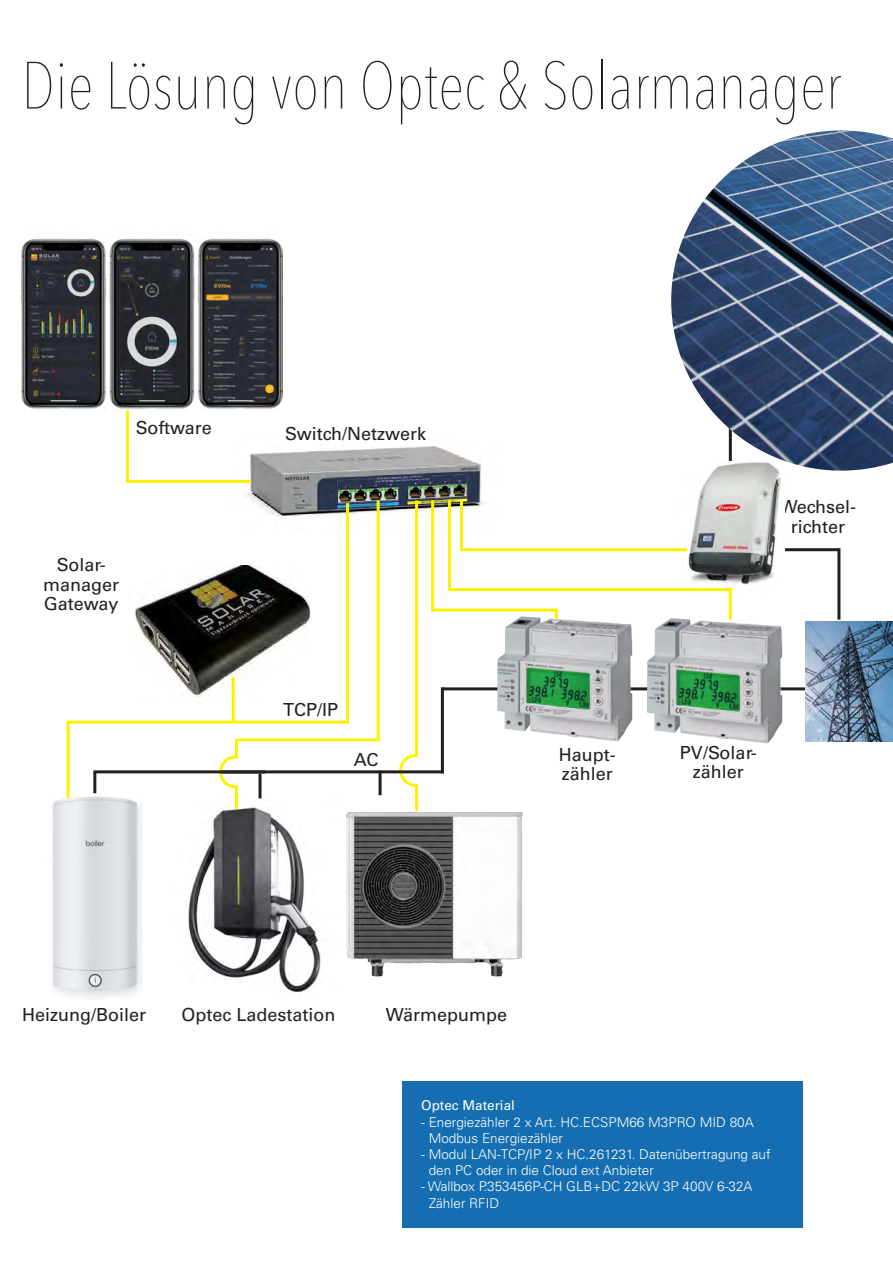
<style>
.page{position:relative;width:893px;height:1263px;background:#fff}
.page>*{position:absolute;margin:0;border:0;box-sizing:border-box;transform-origin:0 0}
.t1{font:200 66px "Avenir Next Condensed";color:#231f20}
.t2{font:18px/19.5px "Univers LT Std";color:#231f20;text-align:center}
.t3{font:300 13.5px/16.2px "Univers LT Std";color:#fff}
.t4{font:13.5px "Univers LT Std";color:#fff}
</style>
<div class="page">
<img style="left:22px;top:238px;width:261px;height:183px">
<hr style="left:442px;top:687px;width:376px;height:3px;background:#231f20">
<img style="left:135px;top:565px;width:174px;height:138px">
<img style="left:246px;top:446px;width:239px;height:87px">
<hr style="left:126px;top:410px;width:3px;height:71px;background:#fff101">
<div style="left:402px;top:1081px;width:400px;height:146px;background:#156eb1"></div>
<img style="left:52px;top:793px;width:90px;height:204px">
<img style="left:188px;top:799px;width:134px;height:193px">
<hr style="left:431px;top:608px;width:125px;height:3px;background:#fff101">
<hr style="left:67px;top:721px;width:282px;height:3px;background:#fff101">
<img style="left:671px;top:130px;width:222px;height:341px">
<hr style="left:775px;top:548px;width:64px;height:3px;background:#231f20">
<img style="left:346px;top:799px;width:177px;height:178px">
<hr style="left:379px;top:770px;width:3px;height:25px;background:#231f20">
<hr style="left:93px;top:772px;width:3px;height:21px;background:#231f20">
<hr style="left:259px;top:774px;width:3px;height:24px;background:#231f20">
<hr style="left:377px;top:500px;width:3px;height:239px;background:#fff101">
<hr style="left:346px;top:503px;width:3px;height:218px;background:#fff101">
<hr style="left:232px;top:677px;width:3px;height:44px;background:#fff101">
<hr style="left:126px;top:480px;width:125px;height:3px;background:#fff101">
<img style="left:806px;top:622px;width:87px;height:120px">
<img style="left:676px;top:461px;width:109px;height:131px">
<hr style="left:461px;top:548px;width:226px;height:3px;background:#fff101">
<hr style="left:460px;top:500px;width:3px;height:51px;background:#fff101">
<hr style="left:67px;top:723px;width:3px;height:75px;background:#fff101">
<hr style="left:235px;top:739px;width:3px;height:70px;background:#fff101">
<svg style="left:220px;top:757px;width:30px;height:30px"></svg>
<div style="left:219px;top:755px;width:33px;height:33px;border:3px solid #fff101;border-radius:50%"></div>
<div style="left:238px;top:754px;width:16px;height:37px;background:#fff"></div>
<hr style="left:238px;top:738px;width:142px;height:3px;background:#fff101">
<hr style="left:415px;top:500px;width:3px;height:311px;background:#fff101">
<svg style="left:401px;top:755px;width:29px;height:30px"></svg>
<div style="left:399px;top:754px;width:33px;height:33px;border:3px solid #fff101;border-radius:50%"></div>
<div style="left:418px;top:749px;width:16px;height:39px;background:#fff"></div>
<hr style="left:431px;top:500px;width:3px;height:111px;background:#fff101">
<hr style="left:448px;top:500px;width:3px;height:91px;background:#fff101">
<hr style="left:448px;top:588px;width:284px;height:3px;background:#fff101">
<img style="left:497px;top:616px;width:32px;height:114px">
<hr style="left:93px;top:770px;width:351px;height:3px;background:#231f20">
<hr style="left:441px;top:687px;width:3px;height:86px;background:#231f20">
<hr style="left:555px;top:608px;width:3px;height:15px;background:#fff101">
<hr style="left:729px;top:588px;width:3px;height:32px;background:#fff101">
<hr style="left:837px;top:548px;width:3px;height:72px;background:#231f20">
<img style="left:515px;top:617px;width:119px;height:125px">
<img style="left:647px;top:618px;width:35px;height:114px">
<img style="left:665px;top:619px;width:119px;height:125px">
<h1 class="t1" style="left:21px;top:46px;width:821px">Die Lösung von Optec &amp; Solarmanager</h1>
<h2 class="t2" style="left:136px;top:418px;width:77px">Software</h2>
<h2 class="t2" style="left:43px;top:555px;width:78px">Solar&shy;manager<br>Gateway</h2>
<h2 class="t2" style="left:285px;top:423px;width:142px">Switch/Netzwerk</h2>
<h2 class="t2" style="left:283px;top:700px;width:57px">TCP/IP</h2>
<h2 class="t2" style="left:354px;top:749px;width:26px">AC</h2>
<h2 class="t2" style="left:780px;top:497px;width:78px">Wechsel&shy;richter</h2>
<h2 class="t2" style="left:559px;top:744px;width:58px;text-align:left">Haupt&shy;zähler</h2>
<h2 class="t2" style="left:680px;top:743px;width:78px">PV/Solar&shy;zähler</h2>
<h2 class="t2" style="left:22px;top:1005px;width:126px">Heizung/Boiler</h2>
<h2 class="t2" style="left:182px;top:1005px;width:156px">Optec Ladestation</h2>
<h2 class="t2" style="left:386px;top:1005px;width:123px">Wärmepumpe</h2>
<p class="t4" style="left:421px;top:1098px;width:95px">Optec Material</p>
<p class="t3" style="left:429px;top:1114px;width:326px;text-indent:-8px">- Energiezähler 2 x Art. HC.ECSPM66 M3PRO MID 80A<br>Modbus Energiezähler</p>
<p class="t3" style="left:429px;top:1146px;width:343px;text-indent:-8px">- Modul LAN-TCP/IP 2 x HC.261231. Datenübertragung auf den PC oder in die Cloud ext Anbieter</p>
<p class="t3" style="left:429px;top:1178px;width:325px;text-indent:-8px">- Wallbox P.353456P-CH GLB+DC 22kW 3P 400V 6-32A<br>Zähler RFID</p>
</div>
